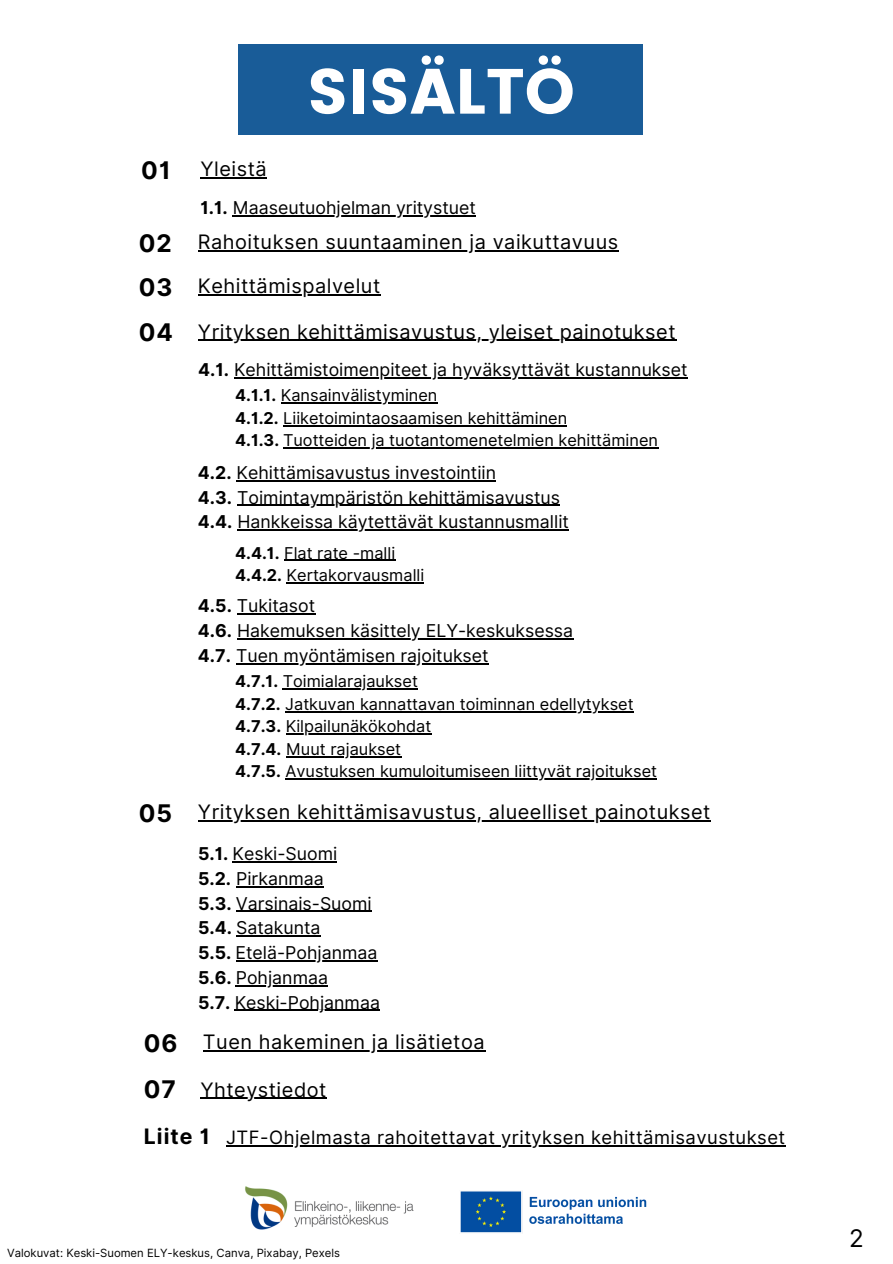
<style>
.page{position:relative;width:893px;height:1264px;background:#fff}
.page>*{position:absolute;margin:0;border:0;box-sizing:border-box;transform-origin:0 0}
.t1{font:63.75px "Poppins";color:#fff}
.t2{font:700 24.3px "Inter";letter-spacing:.05em;color:#000}
.t3{font:24.3px "Inter";color:#000}
.t4{font:19.95px "Inter";letter-spacing:.025em;color:#000}
.t5{font:18.45px "Inter";letter-spacing:.025em;color:#000}
.t6{font:17.7px/24.8px "Inter";color:#000}
.t7{font:16.35px/22.5px "Inter";color:#000}
.t8{font:11.25px "Inter";color:#000}
.s1{font-weight:700}
.s2{font-weight:700;font-size:21.3px}
</style>
<div class="page">
<hr style="left:237px;top:480px;width:259px;height:1px;background:#000">
<hr style="left:237px;top:504px;width:323px;height:2px;background:#000">
<hr style="left:237px;top:529px;width:332px;height:1px;background:#000">
<hr style="left:200px;top:177px;width:67px;height:1px;background:#000">
<hr style="left:198px;top:820px;width:512px;height:1px;background:#000">
<hr style="left:198px;top:294px;width:183px;height:1px;background:#000">
<hr style="left:200px;top:1097px;width:127px;height:1px;background:#000">
<hr style="left:198px;top:250px;width:420px;height:1px;background:#000">
<hr style="left:203px;top:1050px;width:282px;height:1px;background:#000">
<hr style="left:198px;top:340px;width:478px;height:1px;background:#000">
<div style="left:239px;top:44px;width:403px;height:90px;background:#195c98"></div>
<hr style="left:234px;top:377px;width:453px;height:1px;background:#000">
<hr style="left:281px;top:402px;width:156px;height:1px;background:#000">
<hr style="left:283px;top:425px;width:284px;height:1px;background:#000">
<hr style="left:283px;top:447px;width:375px;height:1px;background:#000">
<hr style="left:284px;top:560px;width:111px;height:1px;background:#000">
<hr style="left:286px;top:582px;width:138px;height:1px;background:#000">
<hr style="left:283px;top:688px;width:135px;height:1px;background:#000">
<hr style="left:285px;top:711px;width:348px;height:1px;background:#000">
<hr style="left:286px;top:733px;width:145px;height:1px;background:#000">
<hr style="left:286px;top:756px;width:115px;height:1px;background:#000">
<hr style="left:285px;top:778px;width:372px;height:1px;background:#000">
<hr style="left:232px;top:861px;width:105px;height:1px;background:#000">
<hr style="left:236px;top:886px;width:88px;height:1px;background:#000">
<hr style="left:236px;top:910px;width:136px;height:2px;background:#000">
<hr style="left:236px;top:935px;width:84px;height:1px;background:#000">
<hr style="left:235px;top:960px;width:142px;height:1px;background:#000">
<hr style="left:236px;top:985px;width:92px;height:1px;background:#000">
<hr style="left:235px;top:1009px;width:145px;height:1px;background:#000">
<hr style="left:233px;top:215px;width:243px;height:1px;background:#000">
<hr style="left:237px;top:613px;width:78px;height:1px;background:#000">
<hr style="left:237px;top:638px;width:336px;height:1px;background:#000">
<hr style="left:236px;top:663px;width:252px;height:1px;background:#000">
<img style="left:460px;top:1191px;width:187px;height:42px">
<img style="left:245px;top:1186px;width:169px;height:44px">
<hr style="left:226px;top:1145px;width:559px;height:1px;background:#000">
<h1 class="t1" style="left:307px;top:54px;width:269px">SISÄLTÖ</h1>
<h2 class="t2" style="left:141px;top:155px;width:31px">01</h2>
<p class="t4" style="left:200px;top:157px;width:68px">Yleistä</p>
<p class="t6" style="left:200px;top:195px;width:277px"><span class="s1">1.1.</span> Maaseutuohjelman yritystuet</p>
<h2 class="t2" style="left:139px;top:228px;width:35px">02</h2>
<p class="t4" style="left:198px;top:230px;width:421px">Rahoituksen suuntaaminen ja vaikuttavuus</p>
<h2 class="t2" style="left:139px;top:272px;width:35px">03</h2>
<p class="t4" style="left:198px;top:274px;width:184px">Kehittämispalvelut</p>
<h2 class="t2" style="left:139px;top:318px;width:36px">04</h2>
<p class="t4" style="left:198px;top:319px;width:479px">Yrityksen kehittämisavustus, yleiset painotukset</p>
<p class="t6" style="left:198px;top:357px;width:491px"><span class="s1">4.1.</span> Kehittämistoimenpiteet ja hyväksyttävät kustannukset</p>
<p class="t7" style="left:235px;top:384px;width:424px"><span class="s1">4.1.1.</span> Kansainvälistyminen<br><span class="s1">4.1.2.</span> Liiketoimintaosaamisen kehittäminen<br><span class="s1">4.1.3.</span> Tuotteiden ja tuotantomenetelmien kehittäminen</p>
<p class="t6" style="left:198px;top:460px;width:372px"><span class="s1">4.2.</span> Kehittämisavustus investointiin<br><span class="s1">4.3.</span> Toimintaympäristön kehittämisavustus<br><span class="s1">4.4.</span> Hankkeissa käytettävät kustannusmallit</p>
<p class="t7" style="left:235px;top:541px;width:191px"><span class="s1">4.4.1.</span> Flat rate -malli<br><span class="s1">4.4.2.</span> Kertakorvausmalli</p>
<p class="t6" style="left:198px;top:593px;width:376px"><span class="s1">4.5.</span> Tukitasot<br><span class="s1">4.6.</span> Hakemuksen käsittely ELY-keskuksessa<br><span class="s1">4.7.</span> Tuen myöntämisen rajoitukset</p>
<p class="t7" style="left:235px;top:670px;width:423px"><span class="s1">4.7.1.</span> Toimialarajaukset<br><span class="s1">4.7.2.</span> Jatkuvan kannattavan toiminnan edellytykset <span class="s1">4.7.3.</span> Kilpailunäkökohdat<br><span class="s1">4.7.4.</span> Muut rajaukset<br><span class="s1">4.7.5.</span> Avustuksen kumuloitumiseen liittyvät rajoitukset</p>
<h2 class="t2" style="left:139px;top:798px;width:35px">05</h2>
<p class="t4" style="left:198px;top:799px;width:514px">Yrityksen kehittämisavustus, alueelliset painotukset</p>
<p class="t6" style="left:198px;top:841px;width:183px"><span class="s1">5.1.</span> Keski-Suomi<br><span class="s1">5.2.</span> Pirkanmaa<br><span class="s1">5.3.</span> Varsinais-Suomi<br><span class="s1">5.4.</span> Satakunta<br><span class="s1">5.5.</span> Etelä-Pohjanmaa<br><span class="s1">5.6.</span> Pohjanmaa<br><span class="s1">5.7.</span> Keski-Pohjanmaa</p>
<h2 class="t2" style="left:144px;top:1028px;width:35px">06</h2>
<p class="t4" style="left:203px;top:1030px;width:283px">Tuen hakeminen ja lisätietoa</p>
<h2 class="t2" style="left:144px;top:1074px;width:34px">07</h2>
<p class="t4" style="left:200px;top:1077px;width:127px">Yhteystiedot</p>
<p class="t5" style="left:144px;top:1126px;width:643px"><span class="s2">Liite 1</span> JTF-Ohjelmasta rahoitettavat yrityksen kehittämisavustukset</p>
<p class="t8" style="left:7px;top:1245px;width:334px">Valokuvat: Keski-Suomen ELY-keskus, Canva, Pixabay, Pexels</p>
<h2 class="t3" style="left:849px;top:1223px;width:16px">2</h2>
</div>
